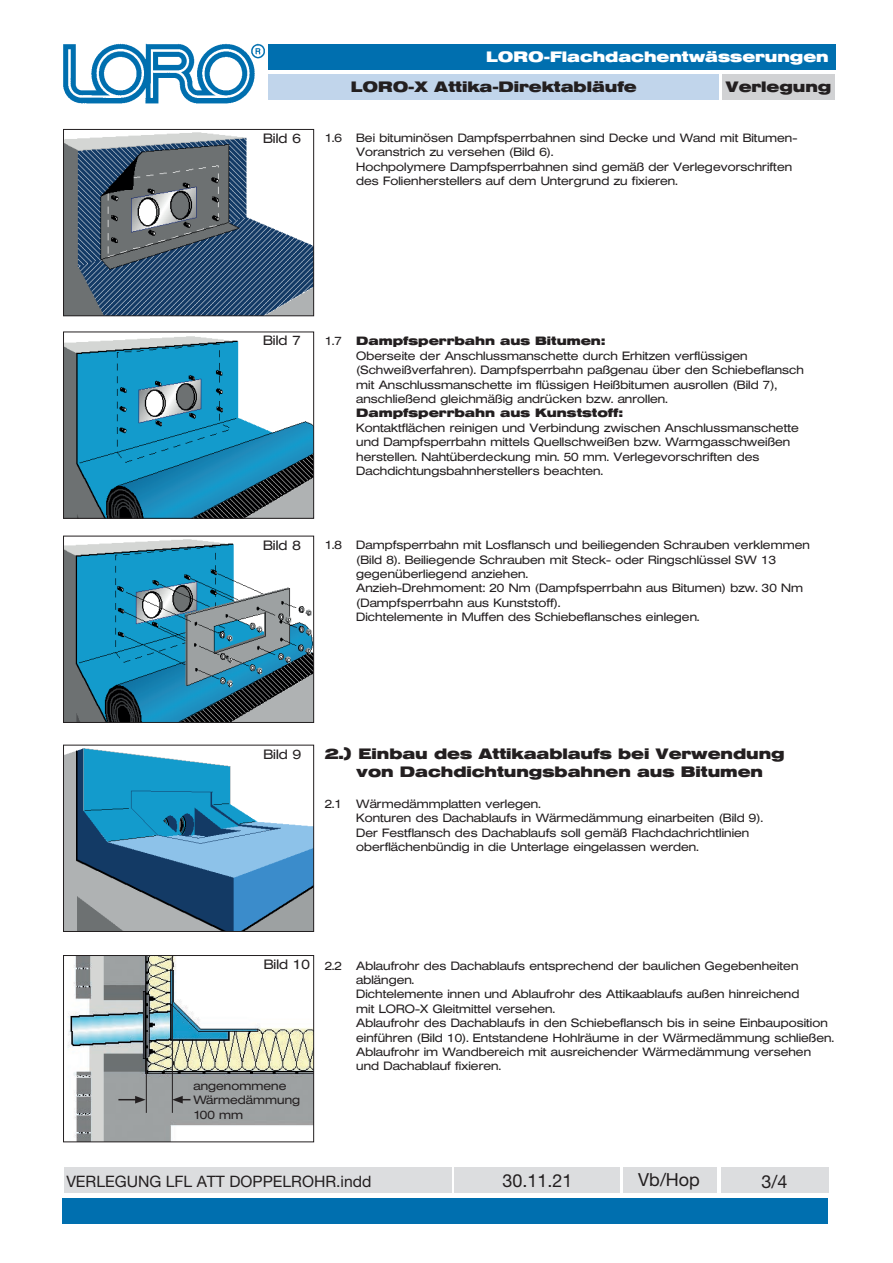
<style>
.page{position:relative;width:893px;height:1263px;background:#fff}
.page>*{position:absolute;margin:0;border:0;box-sizing:border-box;transform-origin:0 0}
.t1{font:18px "Helvetica Neue LT Std";color:#231f20}
.t2{font:15.75px "Helvetica Neue LT Std";color:#231f20}
.t3{font:700 15px/18px "Helvetica Extended BQ";color:#231f20}
.t4{font:700 15px "Helvetica Extended BQ";color:#fff}
.t5{font:300 13.5px "Helvetica Extended BQ";color:#231f20}
.t6{font:300 12px/14.4px "Helvetica Extended BQ";color:#231f20}
.t7{font:700 12px "Helvetica Extended BQ";color:#231f20}
.s1{font-weight:700}
</style>
<div class="page">
<div style="left:266px;top:44px;width:570px;height:26px;background:#006faf"></div>
<div style="left:722px;top:74px;width:112px;height:25px;background:#d1d2d4"></div>
<div style="left:268px;top:74px;width:450px;height:25px;background:#c1d5eb"></div>
<img style="left:63px;top:43px;width:202px;height:61px">
<div style="left:63px;top:1198px;width:765px;height:25px;background:#006faf"></div>
<div style="left:64px;top:1167px;width:388px;height:25px;background:#dcdddf"></div>
<div style="left:454px;top:1167px;width:166px;height:25px;background:#dcdddf"></div>
<div style="left:623px;top:1167px;width:93px;height:25px;background:#dcdddf"></div>
<div style="left:721px;top:1167px;width:107px;height:25px;background:#dcdddf"></div>
<img style="left:65px;top:336px;width:247px;height:181px">
<div style="left:63px;top:332px;width:251px;height:187px;border:1px solid #231f20"></div>
<img style="left:65px;top:132px;width:247px;height:182px">
<div style="left:63px;top:129px;width:251px;height:187px;border:1px solid #231f20"></div>
<img style="left:65px;top:539px;width:247px;height:182px">
<div style="left:63px;top:536px;width:251px;height:187px;border:1px solid #231f20"></div>
<img style="left:65px;top:748px;width:247px;height:182px">
<div style="left:63px;top:745px;width:251px;height:187px;border:1px solid #231f20"></div>
<img style="left:67px;top:957px;width:245px;height:183px">
<div style="left:63px;top:955px;width:251px;height:187px;border:1px solid #231f20"></div>
<svg style="left:118px;top:1096px;width:28px;height:7px"></svg>
<svg style="left:173px;top:1096px;width:17px;height:7px"></svg>
<hr style="left:146px;top:1060px;width:1px;height:53px;background:#231f20">
<hr style="left:172px;top:956px;width:1px;height:157px;background:#231f20">
<p class="t5" style="left:263px;top:130px;width:39px">Bild 6</p>
<p class="t4" style="left:486px;top:48px;width:344px">LORO-Flachdachentwässerungen</p>
<p class="t3" style="left:351px;top:78px;width:287px">LORO-X Attika-Direktabläufe</p>
<p class="t3" style="left:726px;top:78px;width:107px">Verlegung</p>
<p class="t6" style="left:356px;top:131px;width:443px;text-indent:-32px">1.6 Bei bituminösen Dampfsperrbahnen sind Decke und Wand mit Bitumen-Voranstrich zu versehen (Bild 6).<br>Hochpolymere Dampfsperrbahnen sind gemäß der Verlegevorschriften des Folienherstellers auf dem Untergrund zu fixieren.</p>
<p class="t5" style="left:263px;top:333px;width:39px">Bild 7</p>
<p class="t5" style="left:263px;top:537px;width:39px">Bild 8</p>
<p class="t6" style="left:356px;top:334px;width:449px;text-indent:-32px">1.7 <span class="s1">Dampfsperrbahn aus Bitumen:<br></span>Oberseite der Anschlussmanschette durch Erhitzen verflüssigen (Schweißverfahren). Dampfsperrbahn paßgenau über den Schiebeflansch mit Anschlussmanschette im flüssigen Heißbitumen ausrollen (Bild 7), anschließend gleichmäßig andrücken bzw. anrollen.</p>
<p class="t7" style="left:356px;top:406px;width:268px">Dampfsperrbahn aus Kunststoff:</p>
<p class="t6" style="left:356px;top:421px;width:444px">Kontaktflächen reinigen und Verbindung zwischen Anschlussmanschette und Dampfsperrbahn mittels Quellschweißen bzw. Warmgasschweißen herstellen. Nahtüberdeckung min. 50 mm. Verlegevorschriften des Dachdichtungsbahnherstellers beachten.</p>
<p class="t6" style="left:356px;top:538px;width:455px;text-indent:-32px">1.8 Dampfsperrbahn mit Losflansch und beiliegenden Schrauben verklemmen (Bild 8). Beiliegende Schrauben mit Steck- oder Ringschlüssel SW 13 gegenüberliegend anziehen.<br>Anzieh-Drehmoment: 20 Nm (Dampfsperrbahn aus Bitumen) bzw. 30 Nm (Dampfsperrbahn aus Kunststoff).<br>Dichtelemente in Muffen des Schiebeflansches einlegen.</p>
<p class="t5" style="left:263px;top:746px;width:39px">Bild 9</p>
<p class="t3" style="left:356px;top:745px;width:430px;text-indent:-32px">2.) Einbau des Attikaablaufs bei Verwendung von Dachdichtungsbahnen aus Bitumen</p>
<p class="t6" style="left:356px;top:797px;width:408px;text-indent:-32px">2.1 Wärmedämmplatten verlegen.<br>Konturen des Dachablaufs in Wärmedämmung einarbeiten (Bild 9).<br>Der Festflansch des Dachablaufs soll gemäß Flachdachrichtlinien oberflächenbündig in die Unterlage eingelassen werden.</p>
<p class="t5" style="left:264px;top:956px;width:48px">Bild 10</p>
<p class="t6" style="left:193px;top:1079px;width:108px">angenommene<br>Wärmedämmung<br>100 mm</p>
<p class="t6" style="left:356px;top:958px;width:479px;text-indent:-32px">2.2 Ablaufrohr des Dachablaufs entsprechend der baulichen Gegebenheiten ablängen.<br>Dichtelemente innen und Ablaufrohr des Attikaablaufs außen hinreichend<br>mit LORO-X Gleitmittel versehen.<br>Ablaufrohr des Dachablaufs in den Schiebeflansch bis in seine Einbauposition einführen (Bild 10). Entstandene Hohlräume in der Wärmedämmung schließen.<br>Ablaufrohr im Wandbereich mit ausreichender Wärmedämmung versehen und Dachablauf fixieren.</p>
<h2 class="t2" style="left:66px;top:1172px;width:307px">VERLEGUNG LFL ATT DOPPELROHR.indd</h2>
<h1 class="t1" style="left:502px;top:1170px;width:72px">30.11.21</h1>
<h1 class="t1" style="left:638px;top:1169px;width:63px">Vb/Hop</h1>
<h1 class="t1" style="left:762px;top:1171px;width:28px">3/4</h1>
</div>
